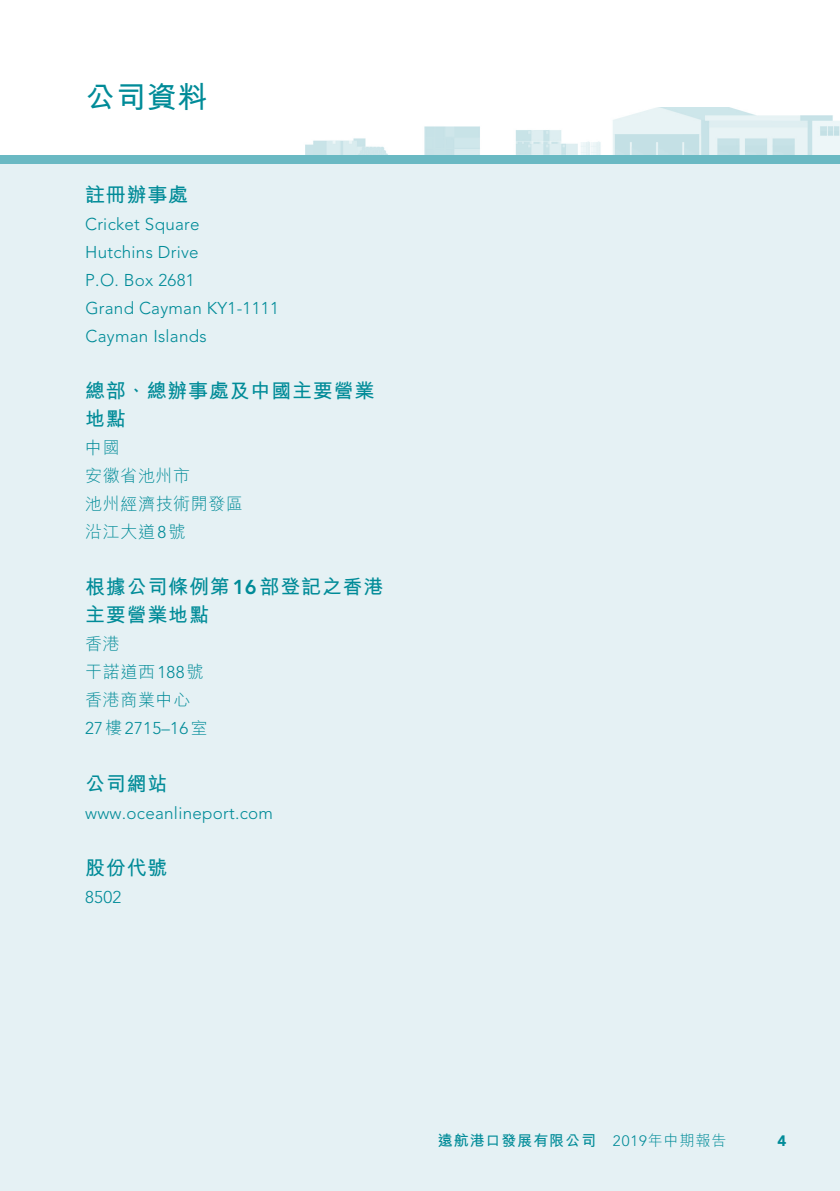
<style>
.page{position:relative;width:840px;height:1191px;background:#fff}
.page>*{position:absolute;margin:0;border:0;box-sizing:border-box;transform-origin:0 0}
.t1{font:700 30px "M Hei HK";color:#008b98}
.t2{font:700 20px/28px "M Hei HK";letter-spacing:.04em;color:#008b98}
.t3{font:300 17px/28px "Avenir LT Std";letter-spacing:.015em;color:#008b98}
.t4{font:300 17px/28px "M Hei HK";letter-spacing:.035em;color:#008b98}
.t5{font:700 15px "M Hei HK";letter-spacing:.06em;color:#008b98}
.t6{font:300 15px "M Hei HK";letter-spacing:.06em;color:#008b98}
.t7{font:900 15px "Avenir LT Std";color:#008b98}
.s1{font-family:"Avenir LT Std"}
.s2{font-family:"Avenir LT Std";font-weight:800}
.s3{font-family:"M Hei HK"}
</style>
<div class="page">
<div style="left:0;top:157px;width:839px;height:1034px;background:#e5f1f4"></div>
<img style="left:0;top:107px;width:839px;height:49px">
<div style="left:0;top:156px;width:839px;height:8px;background:#6ab9c3"></div>
<h1 class="t1" style="left:85px;top:75px;width:124px">公司資料</h1>
<p class="t2" style="left:85px;top:179px;width:105px">註冊辦事處</p>
<p class="t3" style="left:85px;top:210px;width:195px">Cricket Square<br>Hutchins Drive<br>O.P . Box 2681<br>Grand Cayman KY1-1111<br>Cayman Islands</p>
<p class="t2" style="left:85px;top:375px;width:291px">總部、總辦事處及中國主要營業地點</p>
<p class="t4" style="left:85px;top:434px;width:159px">中國<br>安徽省池州市<br>池州經濟技術開發區沿江大道<span class="s1">8</span>號</p>
<p class="t2" style="left:85px;top:571px;width:300px">根據公司條例第<span class="s2">16</span>部登記之香港主要營業地點</p>
<p class="t4" style="left:85px;top:630px;width:120px">香港<br>干諾道西<span class="s1">188</span>號香港商業中心</p>
<p class="t3" style="left:85px;top:714px;width:124px">27<span class="s3">樓</span>2715–16<span class="s3">室</span></p>
<p class="t2" style="left:85px;top:767px;width:84px">公司網站</p>
<p class="t3" style="left:85px;top:798px;width:189px">www.oceanlineport.com</p>
<p class="t2" style="left:85px;top:851px;width:84px">股份代號</p>
<p class="t3" style="left:85px;top:882px;width:38px">8502</p>
<p class="t5" style="left:437px;top:1129px;width:160px">遠航港口發展有限公司</p>
<p class="t6" style="left:612px;top:1132px;width:115px"><span class="s1">2019</span>年中期報告</p>
<p class="t7" style="left:777px;top:1131px;width:10px">4</p>
</div>
